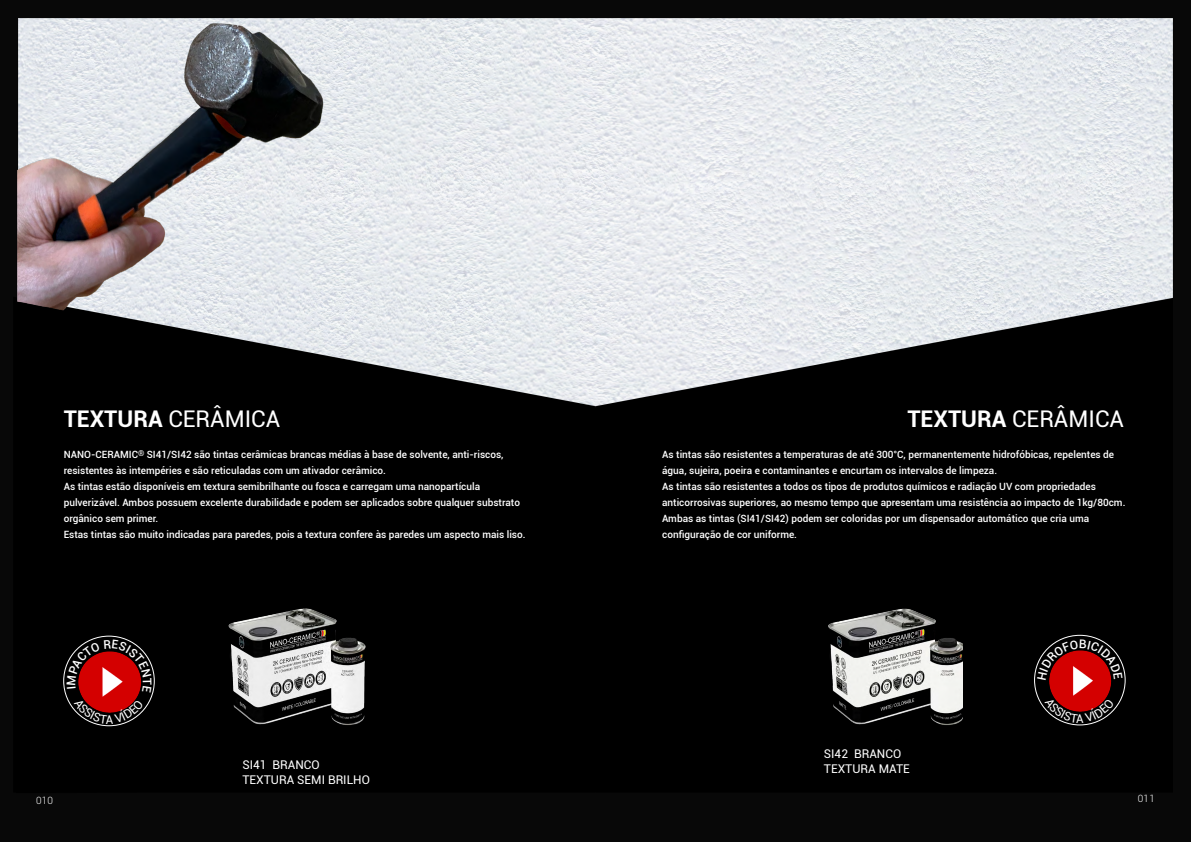
<style>
.page{position:relative;width:1191px;height:842px;background:#080808}
.page>*{position:absolute;margin:0;border:0;box-sizing:border-box;transform-origin:0 0}
.t1{font:23px "Roboto";color:#fff}
.t2{font:12px/14.4px "Roboto";color:#fff}
.t3{font:500 10px/16px "Roboto";color:#fff}
.t4{font:300 10px "Roboto";letter-spacing:.03em;color:#fff}
.s1{font-weight:700}
</style>
<div class="page">
<img style="left:349px;top:18px;width:823px;height:102px">
<img style="left:63px;top:120px;width:1110px;height:607px">
<img style="left:220px;top:602px;width:154px;height:125px">
<img style="left:815px;top:595px;width:147px;height:132px">
<svg style="left:64px;top:636px;width:90px;height:90px"></svg>
<img style="left:73px;top:692px;width:73px;height:25px">
<svg style="left:1034px;top:635px;width:91px;height:90px"></svg>
<img style="left:1043px;top:680px;width:73px;height:36px">
<img style="left:17px;top:18px;width:332px;height:298px">
<svg style="left:67px;top:640px;width:85px;height:52px"></svg>
<svg style="left:74px;top:698px;width:70px;height:25px"></svg>
<svg style="left:1037px;top:640px;width:85px;height:40px"></svg>
<svg style="left:1044px;top:697px;width:70px;height:26px"></svg>
<h1 class="t1" style="left:64px;top:405px;width:218px"><span class="s1">TEXTURA</span> CERÂMICA</h1>
<p class="t3" style="left:64px;top:447px;width:463px">NANO-CERAMIC<sup>®</sup> SI41/SI42 são tintas cerâmicas brancas médias à base de solvente, anti-riscos, resistentes às intempéries e são reticuladas com um ativador cerâmico.<br>As tintas estão disponíveis em textura semibrilhante ou fosca e carregam uma nanopartícula pulverizável. Ambos possuem excelente durabilidade e podem ser aplicados sobre qualquer substrato orgânico sem primer.<br>Estas tintas são muito indicadas para paredes, pois a textura confere às paredes um aspecto mais liso.</p>
<h1 class="t1" style="left:907px;top:405px;width:218px"><span class="s1">TEXTURA</span> CERÂMICA</h1>
<p class="t3" style="left:662px;top:447px;width:465px">As tintas são resistentes a temperaturas de até 300°C, permanentemente hidrofóbicas, repelentes de água, sujeira, poeira e contaminantes e encurtam os intervalos de limpeza.<br>As tintas são resistentes a todos os tipos de produtos químicos e radiação UV com propriedades anticorrosivas superiores, ao mesmo tempo que apresentam uma resistência ao impacto de 1kg/80cm.<br>Ambas as tintas (SI41/SI42) podem ser coloridas por um dispensador automático que cria uma configuração de cor uniforme.</p>
<p class="t2" style="left:242px;top:758px;width:129px">SI41 BRANCO<br>TEXTURA SEMI BRILHO</p>
<p class="t2" style="left:824px;top:747px;width:88px">SI42 BRANCO<br>TEXTURA MATE</p>
<p class="t4" style="left:36px;top:795px;width:19px">010</p>
<p class="t4" style="left:1137px;top:793px;width:19px">011</p>
</div>
